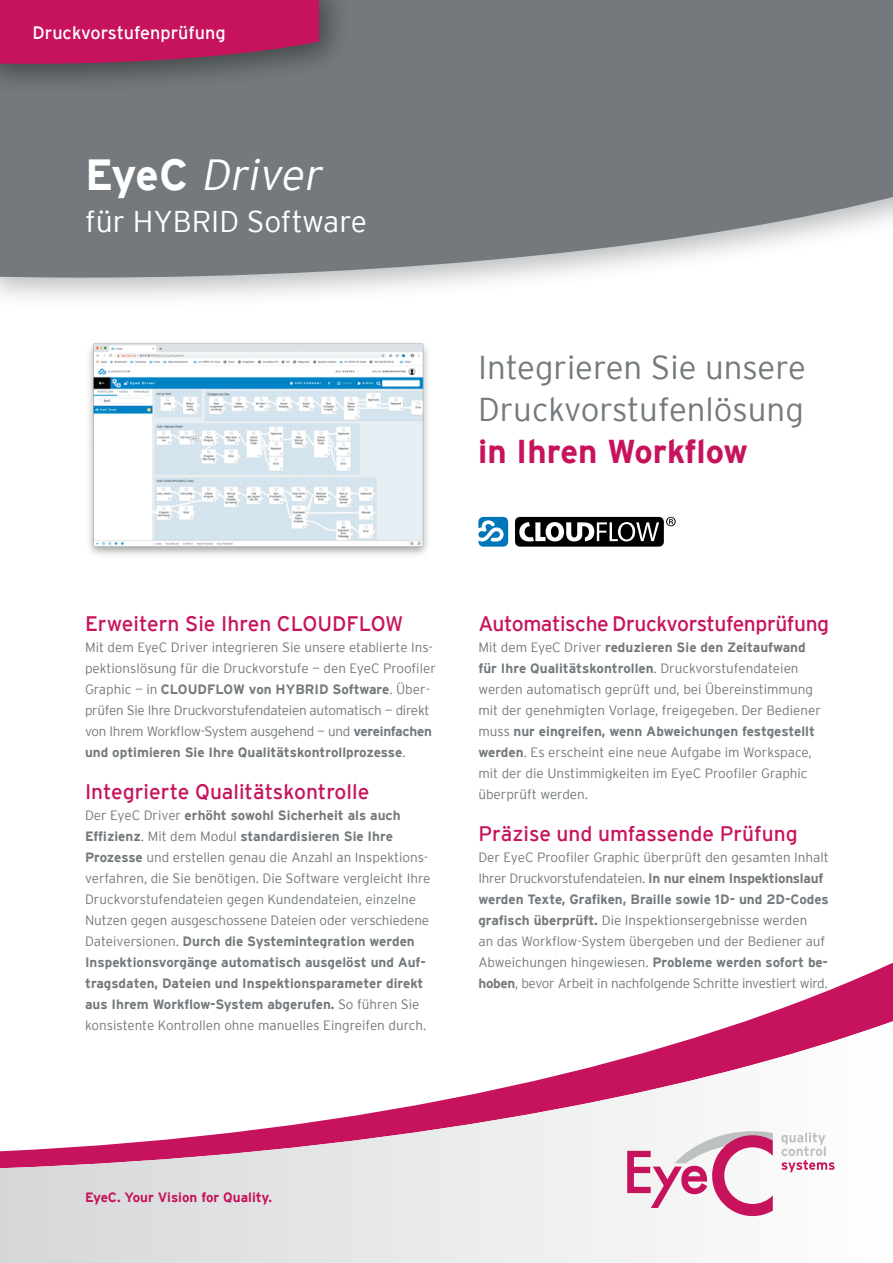
<style>
.page{position:relative;width:893px;height:1263px;background:#fff}
.page>*{position:absolute;margin:0;border:0;box-sizing:border-box;transform-origin:0 0}
.t1{font:italic 300 43.5px "Interstate";color:#fff}
.t2{font:300 33px/42px "Interstate";color:#73797c}
.t3{font:700 33px "Interstate";color:#c7135d}
.t4{font:300 30px "Interstate";color:#fff}
.t5{font:21px "Interstate";color:#c7135d}
.t6{font:21px "Interstate";letter-spacing:-.02em;color:#c7135d}
.t7{font:18px "Interstate";color:#fff}
.t8{font:300 13.5px/21px "Interstate";color:#73797c}
.t9{font:300 13.5px/21px "Interstate";letter-spacing:-.02em;color:#73797c}
.t10{font:700 13.5px "Interstate";color:#c7135d}
.s1{font-weight:700;font-style:normal}
.s2{font-weight:700}
</style>
<div class="page">
<div style="left:0;top:0;width:893px;height:310px;background:#73797c;opacity:.5"></div>
<svg style="left:0;top:0;width:893px;height:278px;background:#7e8386"></svg>
<svg style="left:746px;top:962px;width:147px;height:59px"></svg>
<svg style="left:0;top:1021px;width:893px;height:242px"></svg>
<div style="left:0;top:0;width:351px;height:96px;background:#000;opacity:.4"></div>
<svg style="left:0;top:0;width:319px;height:64px;background:#bb1a5d"></svg>
<svg style="left:627px;top:1131px;width:208px;height:85px"></svg>
<svg style="left:478px;top:517px;width:30px;height:30px"></svg>
<svg style="left:515px;top:517px;width:161px;height:30px"></svg>
<img style="left:89px;top:343px;width:339px;height:212px">
<h3 class="t7" style="left:33px;top:23px;width:195px">Druckvorstufenprüfung</h3>
<h1 class="t1" style="left:85px;top:150px;width:246px"><span class="s1">Eye C</span> Driver</h1>
<h3 class="t4" style="left:85px;top:204px;width:283px">für HYBRID Software</h3>
<h2 class="t2" style="left:478px;top:346px;width:329px">Integrieren Sie unsere<br>Druckvorstufenlösung</h2>
<h2 class="t3" style="left:478px;top:433px;width:271px">in Ihren Workflow</h2>
<h3 class="t5" style="left:85px;top:612px;width:320px">Erweitern Sie Ihren CLOUDFLOW</h3>
<p class="t9" style="left:85px;top:636px;width:352px">Mit dem EyeC Driver integrieren Sie unsere etablierte Ins&shy;pektionslösung für die Druckvorstufe — den EyeC Proofiler Graphic — in <span class="s2">CLOUDFLOW von HYBRID Software</span>. Über&shy;prüfen Sie Ihre Druckvorstufendateien automatisch — direkt von Ihrem Workflow-System ausgehend — und <span class="s2">vereinfachen und optimieren Sie Ihre Qualitätskontrollprozesse</span>.</p>
<h3 class="t5" style="left:85px;top:780px;width:286px">Integrierte Qualitätskontrolle</h3>
<p class="t8" style="left:85px;top:804px;width:347px">Der EyeC Driver <span class="s2">erhöht sowohl Sicherheit als auch Effizienz</span>. Mit dem Modul <span class="s2">standardisieren Sie Ihre Prozesse</span> und erstellen genau die Anzahl an Inspektions&shy;verfahren, die Sie benötigen. Die Software vergleicht Ihre Druckvorstufendateien gegen Kundendateien, einzelne Nutzen gegen ausgeschossene Dateien oder verschiedene Dateiversionen. <span class="s2">Durch die Systemintegration werden Inspektionsvorgänge automatisch ausgelöst und Auf&shy;tragsdaten, Dateien und Inspektionsparameter direkt aus Ihrem Workflow-System abgerufen.</span> So führen Sie konsistente Kontrollen ohne manuelles Eingreifen durch.</p>
<h3 class="t6" style="left:478px;top:612px;width:352px">Automatische Druckvorstufenprüfung</h3>
<p class="t8" style="left:478px;top:636px;width:344px">Mit dem EyeC Driver <span class="s2">reduzieren Sie den Zeitaufwand für Ihre Qualitätskontrollen</span>. Druckvorstufendateien werden automatisch geprüft und, bei Übereinstimmung mit der genehmigten Vorlage, freigegeben. Der Bediener muss <span class="s2">nur eingreifen, wenn Abweichungen festgestellt werden</span>. Es erscheint eine neue Aufgabe im Workspace, mit der die Unstimmigkeiten im EyeC Proofiler Graphic überprüft werden.</p>
<h3 class="t5" style="left:478px;top:822px;width:321px">Präzise und umfassende Prüfung</h3>
<p class="t8" style="left:478px;top:846px;width:352px">Der EyeC Proofiler Graphic überprüft den gesamten Inhalt Ihrer Druckvorstufendateien. <span class="s2">In nur einem Inspektionslauf werden Texte, Grafiken, Braille sowie 1D- und 2D-Codes grafisch überprüft.</span> Die Inspektionsergebnisse werden<br>an das Workflow-System übergeben und der Bediener auf Abweichungen hingewiesen. <span class="s2">Probleme werden sofort be&shy;hoben</span>, bevor Arbeit in nachfolgende Schritte investiert wird.</p>
<p class="t10" style="left:85px;top:1190px;width:188px">EyeC. Your Vision for Quality.</p>
</div>
